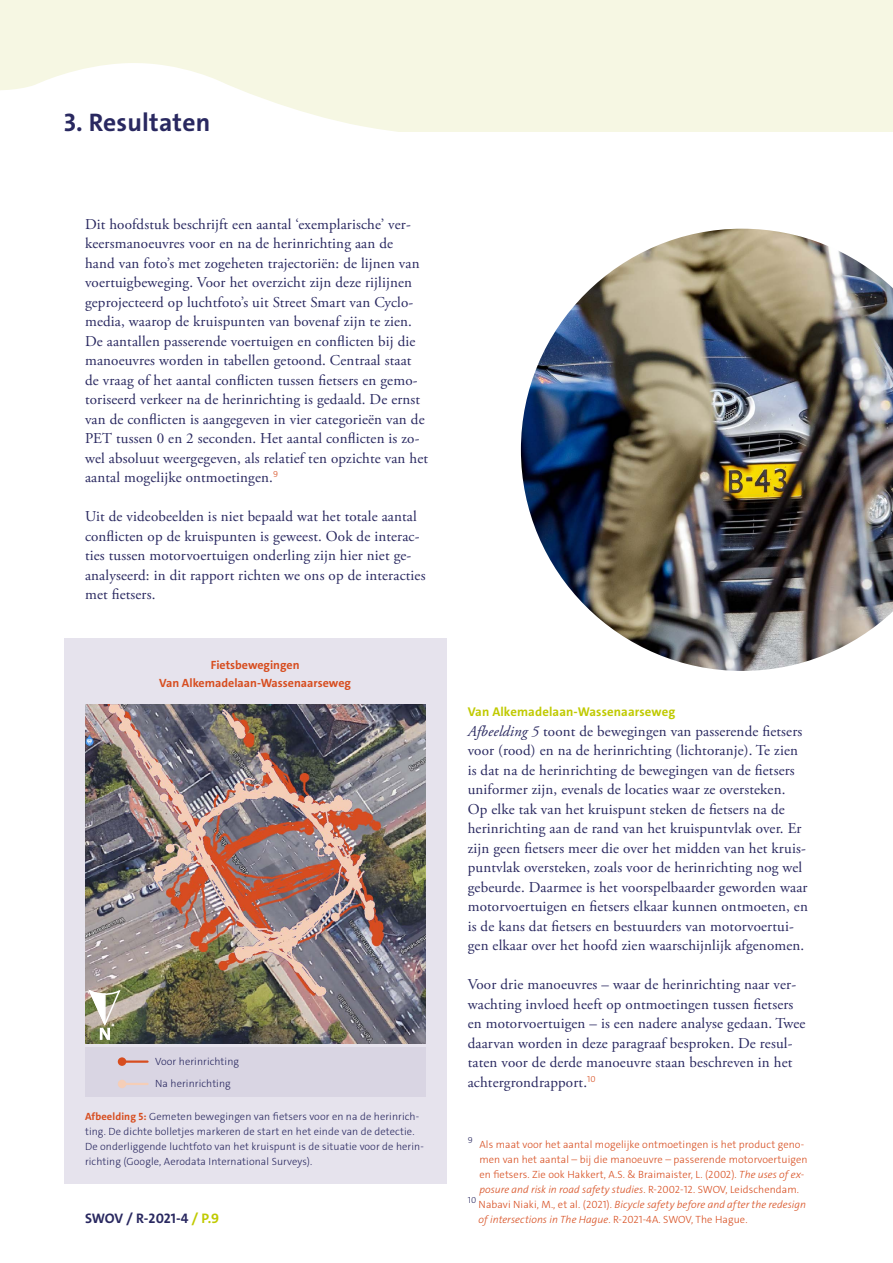
<style>
.page{position:relative;width:893px;height:1263px;background:#fff}
.page>*{position:absolute;margin:0;border:0;box-sizing:border-box;transform-origin:0 0}
.t1{font:700 25.5px "The Sans C4 s";letter-spacing:.01em;color:#292860}
.t2{font:15px/19.5px "Adobe Garamond Pro";letter-spacing:.01em;color:#292860}
.t3{font:700 13.8px "The Sans C4 s";letter-spacing:-.015em;color:#292860}
.t4{font:700 12.75px "The Sans C4 s";letter-spacing:.01em;color:#c0ca00}
.t5{font:700 12px/18px "The Sans C4 s";color:#d74d1f;text-align:center}
.t6{font:300 10.5px/15px "The Sans C4 s";letter-spacing:.01em;color:#292860}
.t7{font:300 10.5px/15px "The Sans C4 s";letter-spacing:.01em;color:#d74d1f}
.t8{font:italic 300 10.5px/15px "The Sans C4 s";letter-spacing:.005em;color:#d74d1f}
.t9{font:300 8.7px "The Sans C4 s";color:#292860}
.s1{font-weight:700;color:#d74d1f}
.s2{color:#c0ca00}
.s3{font-style:italic}
.s4{font-style:normal}
</style>
<div class="page">
<svg style="left:0;top:0;width:893px;height:131px;background:#f7f8e6"></svg>
<div style="left:64px;top:638px;width:382px;height:546px;background:#e6e3ed"></div>
<div style="left:85px;top:1048px;width:340px;height:49px;background:#d9d5e3"></div>
<div style="left:118px;top:1057px;width:8px;height:9px;background:#d74d1f;border-radius:50%"></div>
<hr style="left:122px;top:1060px;width:26px;height:3px;background:#d74d1f">
<div style="left:118px;top:1080px;width:8px;height:8px;background:#f5ceb7;border-radius:50%"></div>
<hr style="left:122px;top:1083px;width:26px;height:2px;background:#f5ceb7">
<img style="left:85px;top:704px;width:340px;height:339px">
<svg style="left:87px;top:988px;width:34px;height:52px;background:#acac92"></svg>
<img style="left:521px;top:229px;width:372px;height:442px">
<h1 class="t1" style="left:64px;top:106px;width:148px">3. Resultaten</h1>
<p class="t2" style="left:85px;top:215px;width:344px">Dit hoofdstuk beschrijft een aantal ‘exemplarische’ ver&shy;keersmanoeuvres voor en na de herinrichting aan de<br>hand van foto’s met zogeheten trajectoriën: de lijnen van voertuigbeweging. Voor het overzicht zijn deze rijlijnen geprojecteerd op luchtfoto’s uit Street Smart van Cyclo&shy;media, waarop de kruispunten van bovenaf zijn te zien.<br>De aantallen passerende voertuigen en conflicten bij die manoeuvres worden in tabellen getoond. Centraal staat de vraag of het aantal conflicten tussen fietsers en gemo&shy;toriseerd verkeer na de herinrichting is gedaald. De ernst van de conflicten is aangegeven in vier categorieën van de PET tussen 0 en 2 seconden. Het aantal conflicten is zo&shy;wel absoluut weergegeven, als relatief ten opzichte van het aantal mogelijke ontmoetingen.<sup>9</sup></p>
<p class="t2" style="left:85px;top:507px;width:342px">Uit de videobeelden is niet bepaald wat het totale aantal conflicten op de kruispunten is geweest. Ook de interac&shy;ties tussen motorvoertuigen onderling zijn hier niet ge&shy;analyseerd: in dit rapport richten we ons op de interacties met fietsers.</p>
<p class="t5" style="left:159px;top:655px;width:193px">Fietsbewegingen<br>Van Alkemadelaan-Wassenaarseweg</p>
<p class="t6" style="left:155px;top:1050px;width:85px;line-height:22.4px">Voor herinrichting<br>Na herinrichting</p>
<p class="t6" style="left:85px;top:1109px;width:340px"><span class="s1">Afbeelding 5:</span> Gemeten bewegingen van fietsers voor en na de herinrich&shy;ting. De dichte bolletjes markeren de start en het einde van de detectie.<br>De onderliggende luchtfoto van het kruispunt is de situatie voor de herin&shy;richting (Google, Aerodata International Surveys).</p>
<p class="t3" style="left:85px;top:1210px;width:136px">SWOV / R-2021-4 <span class="s2">/ P.9</span></p>
<p class="t4" style="left:468px;top:704px;width:209px">Van Alkemadelaan-Wassenaarseweg</p>
<p class="t2" style="left:468px;top:722px;width:342px"><span class="s3">Afbeelding 5</span> toont de bewegingen van passerende fietsers voor (rood) en na de herinrichting (lichtoranje). Te zien is dat na de herinrichting de bewegingen van de fietsers uniformer zijn, evenals de locaties waar ze oversteken.<br>Op elke tak van het kruispunt steken de fietsers na de herinrichting aan de rand van het kruispuntvlak over. Er zijn geen fietsers meer die over het midden van het kruis&shy;puntvlak oversteken, zoals voor de herinrichting nog wel gebeurde. Daarmee is het voorspelbaarder geworden waar motorvoertuigen en fietsers elkaar kunnen ontmoeten, en is de kans dat fietsers en bestuurders van motorvoertui&shy;gen elkaar over het hoofd zien waarschijnlijk afgenomen.</p>
<p class="t2" style="left:468px;top:975px;width:339px">Voor drie manoeuvres – waar de herinrichting naar ver&shy;wachting invloed heeft op ontmoetingen tussen fietsers en motorvoertuigen – is een nadere analyse gedaan. Twee daarvan worden in deze paragraaf besproken. De resul&shy;taten voor de derde manoeuvre staan beschreven in het achtergrondrapport.<sup>10</sup></p>
<p class="t9" style="left:468px;top:1135px;width:6px">9</p>
<p class="t7" style="left:479px;top:1137px;width:330px">Als maat voor het aantal mogelijke ontmoetingen is het product geno&shy;men van het aantal – bij die manoeuvre – passerende motorvoertuigen en fietsers. Zie ook Hakkert, A.S. &amp; Braimaister, L. (2002). <span class="s3">The uses of ex&shy;posure and risk in road safety studies</span>. R-2002-12. SWOV, Leidschendam.</p>
<p class="t9" style="left:468px;top:1195px;width:10px">10</p>
<p class="t8" style="left:479px;top:1197px;width:329px"><span class="s4">Nabavi Niaki, M., et al. (2021).</span> Bicycle safety before and after the redesign of intersections in The Hague<span class="s4">. R-2021-4A. SWOV, The Hague.</span></p>
</div>
